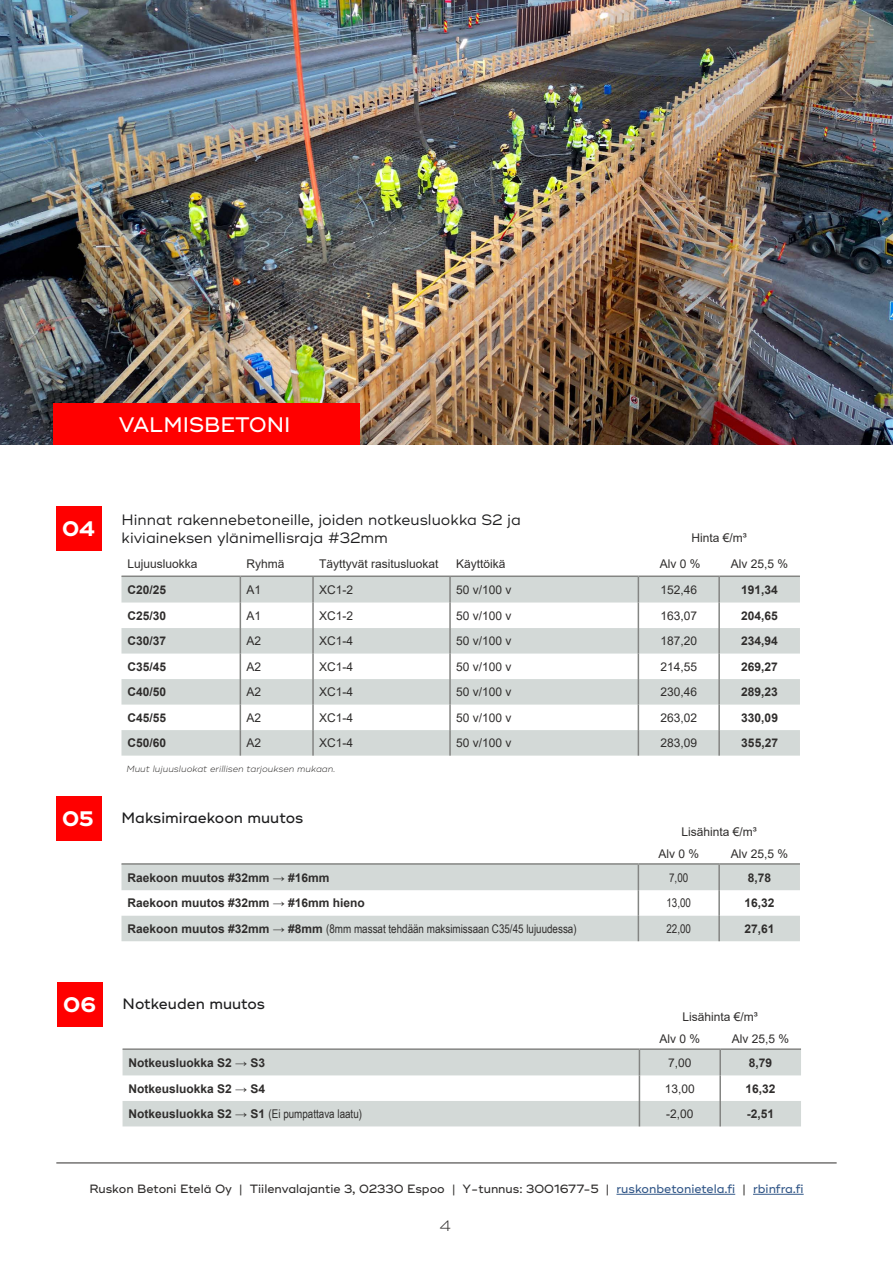
<style>
.page{position:relative;width:893px;height:1263px;background:#fff}
.page>*{position:absolute;margin:0;border:0;box-sizing:border-box;transform-origin:0 0}
.t1{font:500 21px "Ridley Grotesk";color:#fff}
.t2{font:700 21px "Ridley Grotesk";color:#fff}
.t3{font:15px "Ridley Grotesk";color:#1c1c1d}
.t4{font:500 15px "Ridley Grotesk";color:#1c1c1d}
.t5{font:300 15px "Ridley Grotesk";color:#2f2d2c}
.t6{font:12px/22.2px "Arial";color:#2f2d2c}
.t7{font:700 12px "Arial";color:#2f2d2c}
.t8{font:12px "Arial Narrow";color:#2f2d2c}
.t9{font:500 12px "Ridley Grotesk";color:#2f2d2c}
.t10{font:italic 300 9px "Ridley Grotesk";color:#2f2d2c}
.s1{font-family:"Arial";font-weight:700}
.s2{color:#325788}
</style>
<div class="page">
<hr style="left:616px;top:1194px;width:119px;height:1px;background:#325788">
<hr style="left:753px;top:1194px;width:51px;height:1px;background:#325788">
<hr style="left:56px;top:1162px;width:781px;height:1px;background:#2f2d2c">
<div style="left:56px;top:506px;width:45px;height:45px;background:#f00"></div>
<svg style="left:121px;top:577px;width:679px;height:179px;fill:#d3d9d7"></svg>
<hr style="left:312px;top:577px;width:2px;height:25px;background:#848583">
<hr style="left:449px;top:577px;width:2px;height:25px;background:#848583">
<hr style="left:718px;top:577px;width:2px;height:25px;background:#848583">
<hr style="left:312px;top:602px;width:2px;height:26px;background:#848583">
<hr style="left:449px;top:602px;width:2px;height:26px;background:#848583">
<hr style="left:718px;top:602px;width:2px;height:26px;background:#848583">
<hr style="left:312px;top:628px;width:2px;height:25px;background:#848583">
<hr style="left:449px;top:628px;width:2px;height:25px;background:#848583">
<hr style="left:718px;top:628px;width:2px;height:25px;background:#848583">
<hr style="left:312px;top:653px;width:2px;height:26px;background:#848583">
<hr style="left:449px;top:653px;width:2px;height:26px;background:#848583">
<hr style="left:718px;top:653px;width:2px;height:26px;background:#848583">
<hr style="left:312px;top:679px;width:2px;height:26px;background:#848583">
<hr style="left:449px;top:679px;width:2px;height:26px;background:#848583">
<hr style="left:718px;top:679px;width:2px;height:26px;background:#848583">
<hr style="left:312px;top:705px;width:2px;height:25px;background:#848583">
<hr style="left:449px;top:705px;width:2px;height:25px;background:#848583">
<hr style="left:718px;top:705px;width:2px;height:25px;background:#848583">
<svg style="left:240px;top:577px;width:1px;height:179px"></svg>
<hr style="left:312px;top:730px;width:2px;height:26px;background:#848583">
<hr style="left:449px;top:730px;width:2px;height:26px;background:#848583">
<svg style="left:638px;top:577px;width:1px;height:179px"></svg>
<hr style="left:718px;top:730px;width:2px;height:26px;background:#848583">
<hr style="left:121px;top:575px;width:119px;height:2px;background:#848583">
<hr style="left:240px;top:575px;width:73px;height:2px;background:#848583">
<hr style="left:313px;top:575px;width:137px;height:2px;background:#848583">
<hr style="left:450px;top:575px;width:188px;height:2px;background:#848583">
<hr style="left:638px;top:575px;width:81px;height:2px;background:#848583">
<hr style="left:719px;top:575px;width:81px;height:2px;background:#848583">
<div style="left:56px;top:796px;width:45px;height:45px;background:#f00"></div>
<svg style="left:121px;top:865px;width:679px;height:76px;fill:#d3d9d7"></svg>
<hr style="left:121px;top:863px;width:517px;height:2px;background:#848583">
<hr style="left:638px;top:863px;width:81px;height:2px;background:#848583">
<hr style="left:719px;top:863px;width:81px;height:2px;background:#848583">
<hr style="left:718px;top:865px;width:2px;height:25px;background:#848583">
<hr style="left:718px;top:890px;width:2px;height:26px;background:#848583">
<svg style="left:638px;top:865px;width:1px;height:76px"></svg>
<hr style="left:718px;top:916px;width:2px;height:25px;background:#848583">
<div style="left:57px;top:982px;width:45px;height:45px;background:#f00"></div>
<svg style="left:123px;top:1050px;width:678px;height:76px;fill:#d3d9d7"></svg>
<hr style="left:123px;top:1048px;width:516px;height:2px;background:#848583">
<hr style="left:639px;top:1048px;width:81px;height:2px;background:#848583">
<hr style="left:720px;top:1048px;width:81px;height:2px;background:#848583">
<hr style="left:719px;top:1050px;width:2px;height:25px;background:#848583">
<hr style="left:719px;top:1075px;width:2px;height:26px;background:#848583">
<svg style="left:639px;top:1050px;width:1px;height:76px"></svg>
<hr style="left:719px;top:1101px;width:2px;height:25px;background:#848583">
<img style="left:0;top:0;width:893px;height:444px">
<div style="left:53px;top:403px;width:306px;height:41px;background:#f00"></div>
<h1 class="t1" style="left:119px;top:412px;width:173px">VALMISBETONI</h1>
<h1 class="t2" style="left:62px;top:516px;width:34px">04</h1>
<p class="t3" style="left:121px;top:510px;width:401px">Hinnat rakennebetoneille, joiden notkeusluokka S2 ja</p>
<p class="t3" style="left:121px;top:528px;width:268px">kiviaineksen ylänimellisraja #32mm</p>
<p class="t6" style="left:691px;top:527px;width:57px">Hinta €/m³</p>
<p class="t6" style="left:127px;top:552px;width:72px">Lujuusluokka</p>
<p class="t6" style="left:246px;top:552px;width:40px">Ryhmä</p>
<p class="t6" style="left:319px;top:552px;width:121px">Täyttyvät rasitusluokat</p>
<p class="t6" style="left:456px;top:552px;width:51px">Käyttöikä</p>
<p class="t6" style="left:660px;top:552px;width:42px">Alv 0 %</p>
<p class="t6" style="left:731px;top:552px;width:59px">Alv 25,5 %</p>
<p class="t7" style="left:127px;top:581px;width:40px">C20/25</p>
<p class="t6" style="left:246px;top:579px;width:16px">A1</p>
<p class="t6" style="left:319px;top:579px;width:36px">XC1-2</p>
<p class="t6" style="left:456px;top:579px;width:57px">50 v/100 v</p>
<p class="t6" style="left:660px;top:579px;width:38px">152,46</p>
<p class="t7" style="left:741px;top:581px;width:38px">191,34</p>
<p class="t7" style="left:128px;top:607px;width:40px">C25/30</p>
<p class="t6" style="left:246px;top:604px;width:16px">A1</p>
<p class="t6" style="left:319px;top:604px;width:36px">XC1-2</p>
<p class="t6" style="left:456px;top:604px;width:57px">50 v/100 v</p>
<p class="t6" style="left:660px;top:604px;width:38px">163,07</p>
<p class="t7" style="left:741px;top:607px;width:38px">204,65</p>
<p class="t7" style="left:128px;top:632px;width:40px">C30/37</p>
<p class="t6" style="left:246px;top:630px;width:16px">A2</p>
<p class="t6" style="left:319px;top:630px;width:36px">XC1-4</p>
<p class="t6" style="left:456px;top:630px;width:57px">50 v/100 v</p>
<p class="t6" style="left:660px;top:630px;width:38px">187,20</p>
<p class="t7" style="left:741px;top:632px;width:38px">234,94</p>
<p class="t7" style="left:128px;top:658px;width:40px">C35/45</p>
<p class="t6" style="left:246px;top:655px;width:16px">A2</p>
<p class="t6" style="left:319px;top:655px;width:36px">XC1-4</p>
<p class="t6" style="left:456px;top:655px;width:57px">50 v/100 v</p>
<p class="t6" style="left:660px;top:655px;width:38px">214,55</p>
<p class="t7" style="left:741px;top:658px;width:38px">269,27</p>
<p class="t7" style="left:128px;top:683px;width:40px">C40/50</p>
<p class="t6" style="left:246px;top:681px;width:16px">A2</p>
<p class="t6" style="left:319px;top:681px;width:36px">XC1-4</p>
<p class="t6" style="left:456px;top:681px;width:57px">50 v/100 v</p>
<p class="t6" style="left:660px;top:681px;width:38px">230,46</p>
<p class="t7" style="left:741px;top:683px;width:38px">289,23</p>
<p class="t7" style="left:128px;top:709px;width:40px">C45/55</p>
<p class="t6" style="left:246px;top:706px;width:16px">A2</p>
<p class="t6" style="left:319px;top:706px;width:36px">XC1-4</p>
<p class="t6" style="left:456px;top:706px;width:57px">50 v/100 v</p>
<p class="t6" style="left:660px;top:706px;width:38px">263,02</p>
<p class="t7" style="left:741px;top:709px;width:38px">330,09</p>
<p class="t7" style="left:128px;top:734px;width:40px">C50/60</p>
<p class="t6" style="left:246px;top:732px;width:16px">A2</p>
<p class="t6" style="left:319px;top:732px;width:36px">XC1-4</p>
<p class="t6" style="left:456px;top:732px;width:57px">50 v/100 v</p>
<p class="t6" style="left:660px;top:732px;width:38px">283,09</p>
<p class="t7" style="left:741px;top:734px;width:38px">355,27</p>
<p class="t10" style="left:126px;top:763px;width:211px">Muut lujuusluokat erillisen tarjouksen mukaan.</p>
<h1 class="t2" style="left:62px;top:806px;width:33px">05</h1>
<p class="t4" style="left:121px;top:809px;width:183px">Maksimiraekoon muutos</p>
<p class="t6" style="left:658px;top:820px;width:100px;text-indent:23px">Lisähinta €/m³<br>Alv 0 %</p>
<p class="t6" style="left:731px;top:842px;width:59px">Alv 25,5 %</p>
<p class="t7" style="left:127px;top:869px;width:204px">Raekoon muutos #32mm → #16mm</p>
<p class="t8" style="left:669px;top:869px;width:21px">7,00</p>
<p class="t7" style="left:748px;top:869px;width:25px">8,78</p>
<p class="t7" style="left:127px;top:895px;width:239px">Raekoon muutos #32mm → #16mm hieno</p>
<p class="t8" style="left:666px;top:894px;width:26px">13,00</p>
<p class="t7" style="left:744px;top:895px;width:32px">16,32</p>
<p class="t8" style="left:127px;top:920px;width:451px"><span class="s1">Raekoon muutos #32mm → #8mm</span> (8mm massat tehdään maksimissaan C35/45 lujuudessa)</p>
<p class="t8" style="left:666px;top:920px;width:26px">22,00</p>
<p class="t7" style="left:744px;top:920px;width:32px">27,61</p>
<h1 class="t2" style="left:63px;top:992px;width:34px">06</h1>
<p class="t4" style="left:123px;top:995px;width:144px">Notkeuden muutos</p>
<p class="t6" style="left:659px;top:1005px;width:100px;text-indent:23px">Lisähinta €/m³<br>Alv 0 %</p>
<p class="t6" style="left:732px;top:1028px;width:59px">Alv 25,5 %</p>
<p class="t7" style="left:129px;top:1054px;width:138px">Notkeusluokka S2 → S3</p>
<p class="t6" style="left:668px;top:1052px;width:25px">7,00</p>
<p class="t7" style="left:749px;top:1054px;width:25px">8,79</p>
<p class="t7" style="left:129px;top:1080px;width:138px">Notkeusluokka S2 → S4</p>
<p class="t6" style="left:665px;top:1077px;width:32px">13,00</p>
<p class="t7" style="left:746px;top:1080px;width:32px">16,32</p>
<p class="t8" style="left:129px;top:1105px;width:235px"><span class="s1">Notkeusluokka S2 → S1</span> (Ei pumpattava laatu)</p>
<p class="t6" style="left:666px;top:1103px;width:29px">-2,00</p>
<p class="t7" style="left:747px;top:1105px;width:29px">-2,51</p>
<p class="t9" style="left:89px;top:1182px;width:716px">Ruskon Betoni Etelä Oy | Tiilenvalajantie 3, 02330 Espoo | Y-tunnus: 3001677-5 | <span class="s2">ruskonbetonietela.fi</span> | <span class="s2">rbinfra.fi</span></p>
<p class="t5" style="left:440px;top:1217px;width:12px">4</p>
</div>
